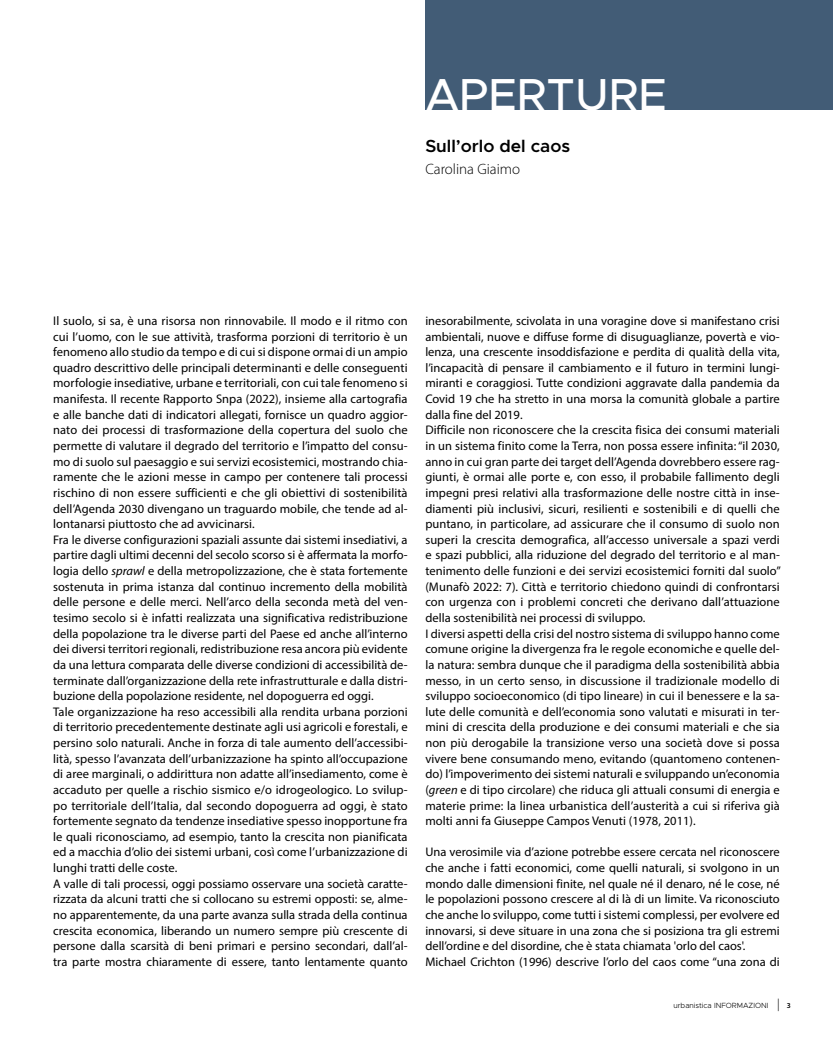
<style>
.page{position:relative;width:833px;height:1053px;background:#fff}
.page>*{position:absolute;margin:0;border:0;box-sizing:border-box;transform-origin:0 0}
.t1{font:500 45px "Metropolis";color:#fff}
.t2{font:600 17.5px "Metropolis";color:#000}
.t3{font:300 15px "Myriad Pro";color:#000}
.t4{font:12.5px/15.6px "Myriad Pro";letter-spacing:.005em;color:#000}
.t5{font:300 7.5px "Metropolis";color:#000}
.s1{font-style:italic}
.s2{font-family:"Myriad Pro";font-size:12.5px}
.s3{font-family:"Myriad Pro";font-weight:600}
</style>
<div class="page">
<div style="left:425px;top:0;width:408px;height:110px;background:#425c76"></div>
<h1 class="t1" style="left:425px;top:66px;width:243px">APERTURE</h1>
<h2 class="t2" style="left:425px;top:135px;width:146px">Sull’orlo del caos</h2>
<p class="t3" style="left:425px;top:160px;width:96px">Carolina Giaimo</p>
<p class="t4" style="left:53px;top:313px;width:356px">Il suolo, si sa, è una risorsa non rinnovabile. Il modo e il ritmo con cui l’uomo, con le sue attività, trasforma porzioni di territorio è un fenomeno allo studio da tempo e di cui si dispone ormai di un ampio quadro descrittivo delle principali determinanti e delle conseguenti morfologie insediative, urbane e territoriali, con cui tale fenomeno si manifesta. Il recente Rapporto Snpa (2022), insieme alla cartografia e alle banche dati di indicatori allegati, fornisce un quadro aggior&shy;nato dei processi di trasformazione della copertura del suolo che permette di valutare il degrado del territorio e l’impatto del consu&shy;mo di suolo sul paesaggio e sui servizi ecosistemici, mostrando chia&shy;ramente che le azioni messe in campo per contenere tali processi rischino di non essere sufficienti e che gli obiettivi di sostenibilità dell’Agenda 2030 divengano un traguardo mobile, che tende ad al&shy;lontanarsi piuttosto che ad avvicinarsi.<br>Fra le diverse configurazioni spaziali assunte dai sistemi insediativi, a partire dagli ultimi decenni del secolo scorso si è affermata la morfo&shy;logia dello <span class="s1">sprawl</span> e della metropolizzazione, che è stata fortemente sostenuta in prima istanza dal continuo incremento della mobilità delle persone e delle merci. Nell’arco della seconda metà del ven&shy;tesimo secolo si è infatti realizzata una significativa redistribuzione della popolazione tra le diverse parti del Paese ed anche all’interno dei diversi territori regionali, redistribuzione resa ancora più evidente da una lettura comparata delle diverse condizioni di accessibilità de&shy;terminate dall’organizzazione della rete infrastrutturale e dalla distri&shy;buzione della popolazione residente, nel dopoguerra ed oggi.<br>Tale organizzazione ha reso accessibili alla rendita urbana porzioni di territorio precedentemente destinate agli usi agricoli e forestali, e persino solo naturali. Anche in forza di tale aumento dell’accessibi&shy;lità, spesso l’avanzata dell’urbanizzazione ha spinto all’occupazione di aree marginali, o addirittura non adatte all’insediamento, come è accaduto per quelle a rischio sismico e/o idrogeologico. Lo svilup&shy;po territoriale dell’Italia, dal secondo dopoguerra ad oggi, è stato fortemente segnato da tendenze insediative spesso inopportune fra le quali riconosciamo, ad esempio, tanto la crescita non pianificata ed a macchia d’olio dei sistemi urbani, così come l’urbanizzazione di lunghi tratti delle coste.<br>A valle di tali processi, oggi possiamo osservare una società caratte&shy;rizzata da alcuni tratti che si collocano su estremi opposti: se, alme&shy;no apparentemente, da una parte avanza sulla strada della continua crescita economica, liberando un numero sempre più crescente di persone dalla scarsità di beni primari e persino secondari, dall’al&shy;tra parte mostra chiaramente di essere, tanto lentamente quanto</p>
<p class="t4" style="left:425px;top:313px;width:357px">inesorabilmente, scivolata in una voragine dove si manifestano crisi ambientali, nuove e diffuse forme di disuguaglianze, povertà e vio&shy;lenza, una crescente insoddisfazione e perdita di qualità della vita, l’incapacità di pensare il cambiamento e il futuro in termini lungi&shy;miranti e coraggiosi. Tutte condizioni aggravate dalla pandemia da Covid 19 che ha stretto in una morsa la comunità globale a partire dalla fine del 2019.<br>Difficile non riconoscere che la crescita fisica dei consumi materiali in un sistema finito come la Terra, non possa essere infinita: “il 2030, anno in cui gran parte dei target dell’Agenda dovrebbero essere rag&shy;giunti, è ormai alle porte e, con esso, il probabile fallimento degli impegni presi relativi alla trasformazione delle nostre città in inse&shy;diamenti più inclusivi, sicuri, resilienti e sostenibili e di quelli che puntano, in particolare, ad assicurare che il consumo di suolo non superi la crescita demografica, all’accesso universale a spazi verdi e spazi pubblici, alla riduzione del degrado del territorio e al man&shy;tenimento delle funzioni e dei servizi ecosistemici forniti dal suolo” (Munafò 2022: 7). Città e territorio chiedono quindi di confrontarsi con urgenza con i problemi concreti che derivano dall’attuazione della sostenibilità nei processi di sviluppo.<br>I diversi aspetti della crisi del nostro sistema di sviluppo hanno come comune origine la divergenza fra le regole economiche e quelle del&shy;la natura: sembra dunque che il paradigma della sostenibilità abbia messo, in un certo senso, in discussione il tradizionale modello di sviluppo socioeconomico (di tipo lineare) in cui il benessere e la sa&shy;lute delle comunità e dell’economia sono valutati e misurati in ter&shy;mini di crescita della produzione e dei consumi materiali e che sia non più derogabile la transizione verso una società dove si possa vivere bene consumando meno, evitando (quantomeno contenen&shy;do) l’impoverimento dei sistemi naturali e sviluppando un’economia (<span class="s1">green</span> e di tipo circolare) che riduca gli attuali consumi di energia e materie prime: la linea urbanistica dell’austerità a cui si riferiva già molti anni fa Giuseppe Campos Venuti (1978, 2011).</p>
<p class="t4" style="left:425px;top:844px;width:356px">Una verosimile via d’azione potrebbe essere cercata nel riconoscere che anche i fatti economici, come quelli naturali, si svolgono in un mondo dalle dimensioni finite, nel quale né il denaro, né le cose, né le popolazioni possono crescere al di là di un limite. Va riconosciuto che anche lo sviluppo, come tutti i sistemi complessi, per evolvere ed innovarsi, si deve situare in una zona che si posiziona tra gli estremi dell’ordine e del disordine, che è stata chiamata 'orlo del caos'.<br>Michael Crichton (1996) descrive l’orlo del caos come “una zona di</p>
<p class="t5" style="left:673px;top:1000px;width:119px">urbanistica INFORMAZIONI <span class="s2">|</span> <span class="s3">3</span></p>
</div>
